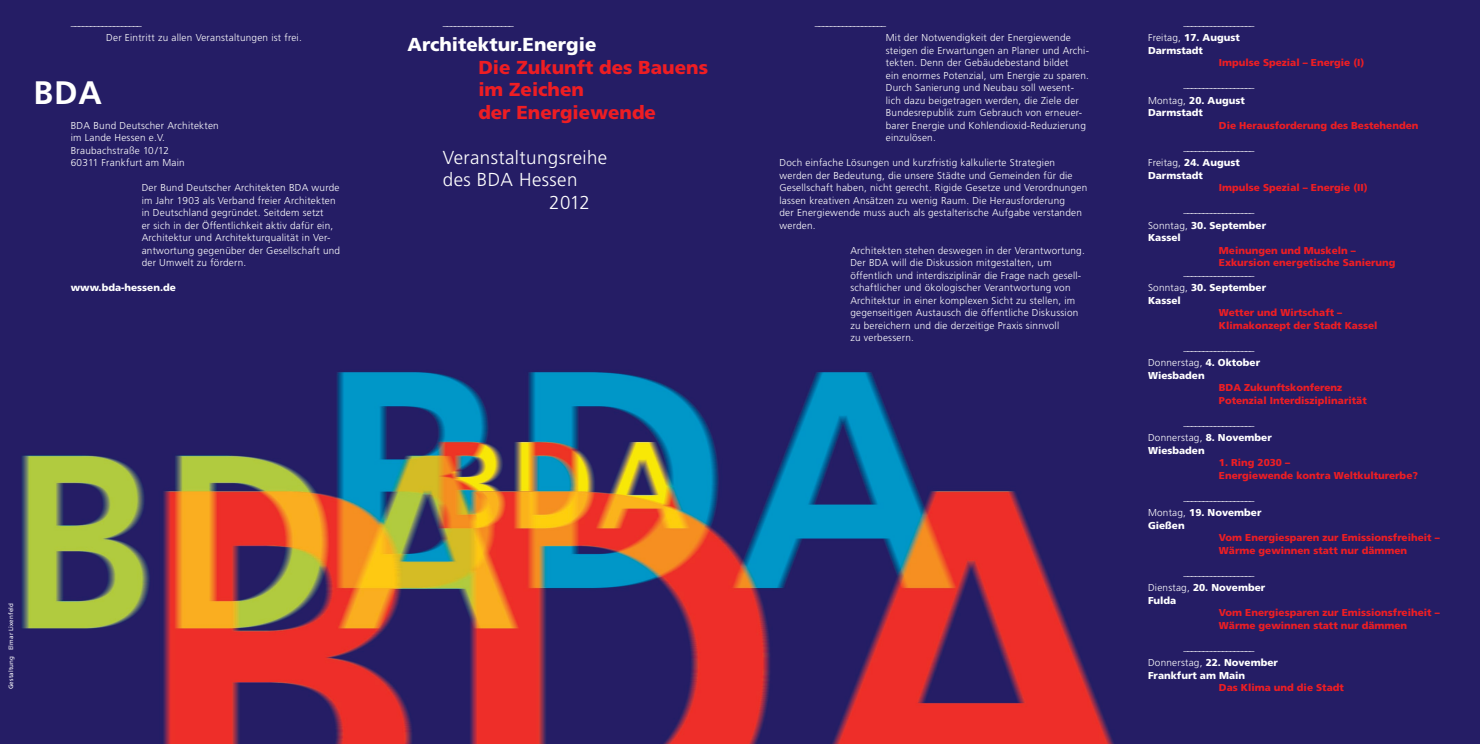
<style>
.page{position:relative;width:1480px;height:744px;background:#fff}
.page>*{position:absolute;margin:0;border:0;box-sizing:border-box;transform-origin:0 0}
.t1{font:700 32.5px "Frutiger";color:#fff}
.t2{font:900 18.75px/22.5px "Frutiger";color:#ee1d23}
.t3{font:300 18.75px "Frutiger";letter-spacing:.02em;color:#fff}
.t4{font:900 18.75px "Frutiger";color:#fff}
.t5{font:300 10px/12.5px "Frutiger";letter-spacing:.02em;color:#fff}
.t6{font:900 10px/12.5px "Frutiger";color:#ee1d23}
.t7{font:900 10px "Frutiger";color:#fff}
.t8{font:6.25px "Frutiger";letter-spacing:.02em;color:#fff}
.s1{font-weight:900}
</style>
<div class="page">
<img style="left:0;top:0;width:1480px;height:744px">
<p class="t5" style="left:106px;top:20px;width:197px;text-indent:-35px">––––––––––––––––––<br>Der Eintritt zu allen Veranstaltungen ist frei.</p>
<h1 class="t1" style="left:34px;top:79px;width:70px">BDA</h1>
<p class="t5" style="left:71px;top:120px;width:149px">BDA Bund Deutscher Architekten im Lande Hessen e.V.<br>Braubachstraße 10/12<br>60311 Frankfurt am Main</p>
<p class="t5" style="left:142px;top:182px;width:200px">Der Bund Deutscher Architekten BDA wurde im Jahr 1903 als Verband freier Architekten in Deutschland gegründet. Seitdem setzt<br>er sich in der Öffentlichkeit aktiv dafür ein, Architektur und Architekturqualität in Ver&shy;antwortung gegenüber der Gesellschaft und der Umwelt zu fördern.</p>
<p class="t7" style="left:71px;top:284px;width:107px">www.bda-hessen.de</p>
<p class="t5" style="left:443px;top:20px;width:73px">––––––––––––––––––</p>
<h2 class="t4" style="left:407px;top:37px;width:191px">Architektur.Energie</h2>
<h2 class="t2" style="left:478px;top:57px;width:231px">Die Zukunft des Bauens im Zeichen<br>der Energiewende</h2>
<h2 class="t3" style="left:443px;top:150px;width:166px">Veranstaltungsreihe</h2>
<h2 class="t3" style="left:443px;top:172px;width:136px">des BDA Hessen</h2>
<h2 class="t3" style="left:549px;top:195px;width:42px">2012</h2>
<p class="t8" style="left:9px;top:689px;width:88px;rotate:-90deg">Gestaltung Elmar Lixenfeld</p>
<p class="t5" style="left:886px;top:20px;width:205px;text-indent:-71px">––––––––––––––––––<br>Mit der Notwendigkeit der Energiewende steigen die Erwartungen an Planer und Archi&shy;tekten. Denn der Gebäudebestand bildet<br>ein enormes Potenzial, um Energie zu sparen.<br>Durch Sanierung und Neubau soll wesent&shy;lich dazu beigetragen werden, die Ziele der Bundesrepublik zum Gebrauch von erneuer&shy;barer Energie und Kohlendioxid-Reduzierung einzulösen.</p>
<p class="t5" style="left:780px;top:157px;width:309px">Doch einfache Lösungen und kurzfristig kalkulierte Strategien werden der Bedeutung, die unsere Städte und Gemeinden für die Gesellschaft haben, nicht gerecht. Rigide Gesetze und Verordnungen lassen kreativen Ansätzen zu wenig Raum. Die Herausforderung<br>der Energiewende muss auch als gestalterische Aufgabe verstanden werden.</p>
<p class="t5" style="left:850px;top:245px;width:236px">Architekten stehen deswegen in der Verantwortung.<br>Der BDA will die Diskussion mitgestalten, um öffentlich und interdisziplinär die Frage nach gesell&shy;schaftlicher und ökologischer Verantwortung von Architektur in einer komplexen Sicht zu stellen, im gegenseitigen Austausch die öffentliche Diskussion zu bereichern und die derzeitige Praxis sinnvoll<br>zu verbessern.</p>
<p class="t5" style="left:1148px;top:20px;width:108px;text-indent:35px">––––––––––––––––––<br>Freitag, <span class="s1">17. August<br>Darmstadt</span></p>
<p class="t6" style="left:1219px;top:57px;width:147px">Impulse Spezial – Energie (I)</p>
<p class="t5" style="left:1148px;top:82px;width:108px;text-indent:35px">––––––––––––––––––<br>Montag, <span class="s1">20. August<br>Darmstadt</span></p>
<p class="t6" style="left:1219px;top:120px;width:201px">Die Herausforderung des Bestehenden</p>
<p class="t5" style="left:1148px;top:145px;width:108px;text-indent:35px">––––––––––––––––––<br>Freitag, <span class="s1">24. August<br>Darmstadt</span></p>
<p class="t6" style="left:1219px;top:182px;width:150px">Impulse Spezial – Energie (II)</p>
<p class="t5" style="left:1148px;top:207px;width:120px;text-indent:35px">––––––––––––––––––<br>Sonntag, <span class="s1">30. September<br>Kassel</span></p>
<p class="t6" style="left:1219px;top:245px;width:178px">Meinungen und Muskeln –<br>Exkursion energetische Sanierung</p>
<p class="t5" style="left:1148px;top:270px;width:120px;text-indent:35px">––––––––––––––––––<br>Sonntag, <span class="s1">30. September<br>Kassel</span></p>
<p class="t6" style="left:1219px;top:307px;width:160px">Wetter und Wirtschaft –<br>Klimakonzept der Stadt Kassel</p>
<p class="t5" style="left:1148px;top:345px;width:114px;text-indent:35px">––––––––––––––––––<br>Donnerstag, <span class="s1">4. Oktober<br>Wiesbaden</span></p>
<p class="t6" style="left:1219px;top:382px;width:149px">BDA Zukunftskonferenz<br>Potenzial Interdisziplinarität</p>
<p class="t5" style="left:1148px;top:420px;width:125px;text-indent:35px">––––––––––––––––––<br>Donnerstag, <span class="s1">8. November<br>Wiesbaden</span></p>
<p class="t6" style="left:1219px;top:457px;width:201px">1. Ring 2030 –<br>Energiewende kontra Weltkulturerbe?</p>
<p class="t5" style="left:1148px;top:495px;width:115px;text-indent:35px">––––––––––––––––––<br>Montag, <span class="s1">19. November<br>Gießen</span></p>
<p class="t6" style="left:1219px;top:532px;width:222px">Vom Energiesparen zur Emissionsfreiheit –<br>Wärme gewinnen statt nur dämmen</p>
<p class="t5" style="left:1148px;top:570px;width:119px;text-indent:35px">––––––––––––––––––<br>Dienstag, <span class="s1">20. November<br>Fulda</span></p>
<p class="t6" style="left:1219px;top:607px;width:222px">Vom Energiesparen zur Emissionsfreiheit –<br>Wärme gewinnen statt nur dämmen</p>
<p class="t5" style="left:1148px;top:645px;width:131px;text-indent:35px">––––––––––––––––––<br>Donnerstag, <span class="s1">22. November<br>Frankfurt am Main</span></p>
<p class="t6" style="left:1219px;top:682px;width:127px">Das Klima und die Stadt</p>
</div>
